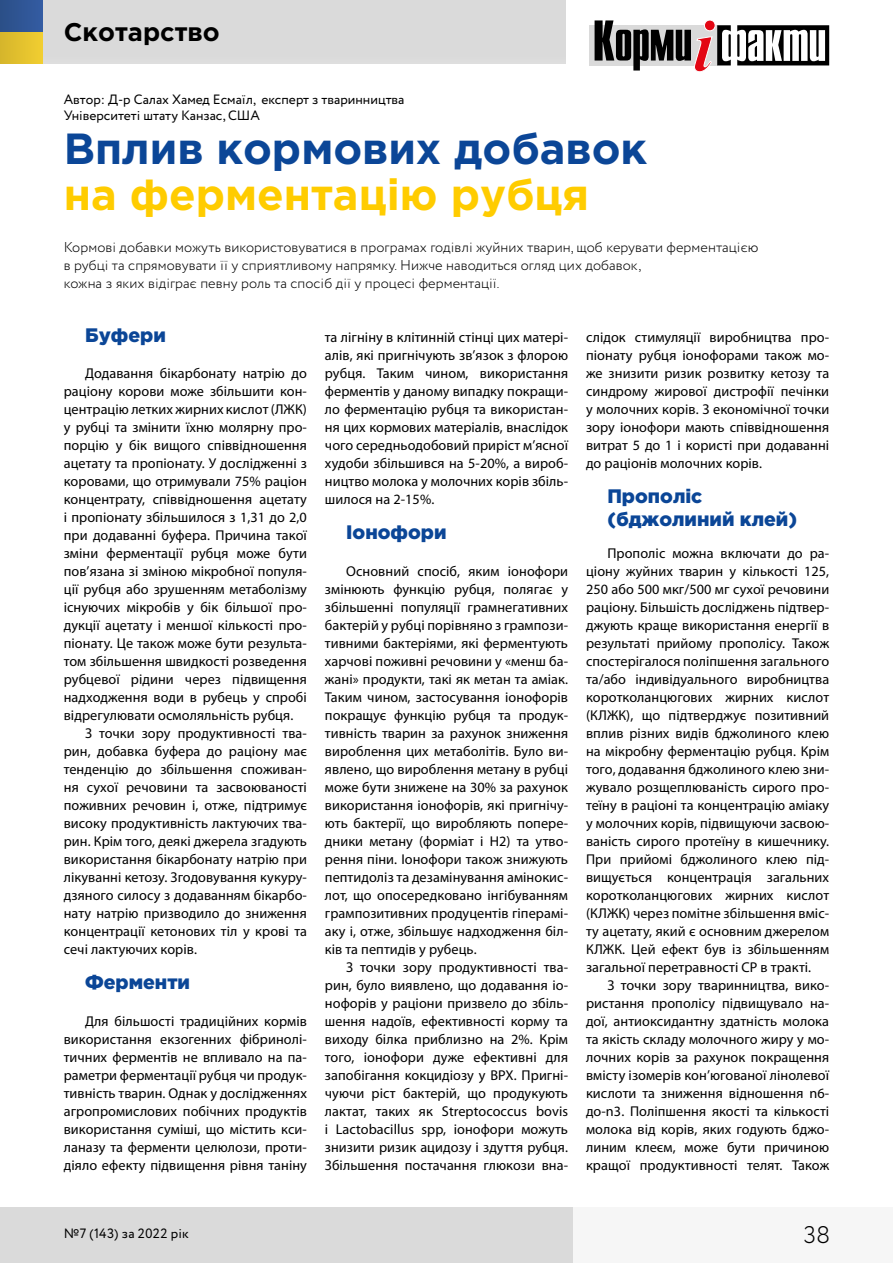
<style>
.page{position:relative;width:893px;height:1263px;background:#fff}
.page>*{position:absolute;margin:0;border:0;box-sizing:border-box;transform-origin:0 0}
.t1{font:700 43.5px "Gotham Pro";color:#0b4697}
.t2{font:700 43.5px "Gotham Pro";color:#fc0}
.t3{font:700 25.5px "Gotham Pro";color:#000}
.t4{font:300 24px "Circe";color:#000}
.t5{font:900 19.5px/22.5px "Gotham Pro";color:#0b4697}
.t6{font:14.25px/18px "Myriad Pro";letter-spacing:.005em;color:#000;text-align:justify}
.t7{font:300 14.25px/18px "Circe";letter-spacing:.005em;color:#000}
.t8{font:13.5px/16.2px "Circe";color:#000}
</style>
<div class="page">
<div style="left:0;top:0;width:566px;height:64px;background:#dadada"></div>
<div style="left:561px;top:1208px;width:332px;height:55px;background:#f6f6f6"></div>
<div style="left:0;top:1208px;width:572px;height:55px;background:#dadada"></div>
<hr style="left:892px;top:1208px;width:1px;height:55px;background:#dadada">
<div style="left:0;top:32px;width:43px;height:32px;background:linear-gradient(to right,#d5b52b,#f1ce31)"></div>
<div style="left:0;top:0;width:43px;height:32px;background:linear-gradient(to right,#2b4f87,#345ca3)"></div>
<svg style="left:590px;top:25px;width:5px;height:40px"></svg>
<svg style="left:595px;top:20px;width:136px;height:52px"></svg>
<hr style="left:728px;top:34px;width:3px;height:23px;background:#000">
<svg style="left:737px;top:25px;width:92px;height:40px"></svg>
<h2 class="t3" style="left:64px;top:17px;width:158px">Скотарство</h2>
<p class="t8" style="left:64px;top:92px;width:342px">Автор: Д-р Салах Хамед Есмаїл, експерт з тваринництва<br>Університеті штату Канзас, США</p>
<h1 class="t1" style="left:64px;top:123px;width:585px">Вплив кормових добавок</h1>
<h1 class="t2" style="left:64px;top:170px;width:527px">на ферментацію рубця</h1>
<p class="t7" style="left:64px;top:238px;width:696px">Кормові добавки можуть використовуватися в програмах годівлі жуйних тварин, щоб керувати ферментацією в рубці та спрямовувати її у сприятливому напрямку. Нижче наводиться огляд цих добавок,<br>кожна з яких відіграє певну роль та спосіб дії у процесі ферментації.</p>
<h3 class="t5" style="left:85px;top:323px;width:82px">Буфери</h3>
<p class="t6" style="left:85px;top:364px;width:223px">Додавання бікарбонату натрію до</p>
<p class="t6" style="left:64px;top:382px;width:245px">раціону корови може збільшити кон-</p>
<p class="t6" style="left:64px;top:400px;width:245px">центрацію летких жирних кислот (ЛЖК)</p>
<p class="t6" style="left:64px;top:418px;width:245px">у рубці та змінити їхню молярну про-</p>
<p class="t6" style="left:64px;top:436px;width:245px">порцію у бік вищого співвідношення</p>
<p class="t6" style="left:64px;top:454px;width:245px">ацетату та пропіонату. У дослідженні з</p>
<p class="t6" style="left:64px;top:472px;width:245px">коровами, що отримували 75% раціон</p>
<p class="t6" style="left:64px;top:490px;width:245px">концентрату, співвідношення ацетату</p>
<p class="t6" style="left:64px;top:508px;width:245px">і пропіонату збільшилося з 1,31 до 2,0</p>
<p class="t6" style="left:64px;top:526px;width:245px">при додаванні буфера. Причина такої</p>
<p class="t6" style="left:64px;top:544px;width:245px">зміни ферментації рубця може бути</p>
<p class="t6" style="left:64px;top:562px;width:245px">пов’язана зі зміною мікробної популя-</p>
<p class="t6" style="left:64px;top:580px;width:245px">ції рубця або зрушенням метаболізму</p>
<p class="t6" style="left:64px;top:598px;width:245px">існуючих мікробів у бік більшої про-</p>
<p class="t6" style="left:64px;top:616px;width:245px">дукції ацетату і меншої кількості про-</p>
<p class="t6" style="left:64px;top:634px;width:245px">піонату. Це також може бути результа-</p>
<p class="t6" style="left:64px;top:652px;width:245px">том збільшення швидкості розведення</p>
<p class="t6" style="left:64px;top:670px;width:245px">рубцевої рідини через підвищення</p>
<p class="t6" style="left:64px;top:688px;width:245px">надходження води в рубець у спробі</p>
<p class="t6" style="left:64px;top:706px;width:231px">відрегулювати осмоляльність рубця.</p>
<p class="t6" style="left:85px;top:724px;width:223px">З точки зору продуктивності тва-</p>
<p class="t6" style="left:64px;top:742px;width:245px">рин, добавка буфера до раціону має</p>
<p class="t6" style="left:64px;top:760px;width:245px">тенденцію до збільшення споживан-</p>
<p class="t6" style="left:64px;top:778px;width:245px">ня сухої речовини та засвоюваності</p>
<p class="t6" style="left:64px;top:796px;width:245px">поживних речовин і, отже, підтримує</p>
<p class="t6" style="left:64px;top:814px;width:245px">високу продуктивність лактуючих тва-</p>
<p class="t6" style="left:64px;top:832px;width:245px">рин. Крім того, деякі джерела згадують</p>
<p class="t6" style="left:64px;top:850px;width:245px">використання бікарбонату натрію при</p>
<p class="t6" style="left:64px;top:868px;width:245px">лікуванні кетозу. Згодовування кукуру-</p>
<p class="t6" style="left:64px;top:886px;width:245px">дзяного силосу з додаванням бікарбо-</p>
<p class="t6" style="left:64px;top:904px;width:245px">нату натрію призводило до зниження</p>
<p class="t6" style="left:64px;top:922px;width:245px">концентрації кетонових тіл у крові та</p>
<p class="t6" style="left:64px;top:940px;width:135px">сечі лактуючих корів.</p>
<h3 class="t5" style="left:85px;top:971px;width:107px">Ферменти</h3>
<p class="t6" style="left:64px;top:1012px;width:245px;text-indent:21px">Для більшості традиційних кормів використання екзогенних фібринолі&shy;тичних ферментів не впливало на па&shy;раметри ферментації рубця чи продук&shy;тивність тварин. Однак у дослідженнях агропромислових побічних продуктів використання суміші, що містить кси&shy;ланазу та ферменти целюлози, проти&shy;діяло ефекту підвищення рівня таніну</p>
<p class="t6" style="left:586px;top:328px;width:245px">слідок стимуляції виробництва про&shy;піонату рубця іонофорами також мо&shy;же знизити ризик розвитку кетозу та синдрому жирової дистрофії печінки у молочних корів. З економічної точки зору іонофори мають співвідношення витрат 5 до 1 і користі при додаванні до раціонів молочних корів.</p>
<h3 class="t5" style="left:607px;top:485px;width:191px">Прополіс (бджолиний клей)</h3>
<p class="t6" style="left:586px;top:544px;width:245px;text-indent:21px">Прополіс можна включати до ра&shy;ціону жуйних тварин у кількості 125, 250 або 500 мкг/500 мг сухої речовини раціону. Більшість досліджень підтвер&shy;джують краще використання енергії в результаті прийому прополісу. Також спостерігалося поліпшення загального та/або індивідуального виробництва коротколанцюгових жирних кислот (КЛЖК), що підтверджує позитивний вплив різних видів бджолиного клею на мікробну ферментацію рубця. Крім того, додавання бджолиного клею зни&shy;жувало розщеплюваність сирого про&shy;теїну в раціоні та концентрацію аміаку у молочних корів, підвищуючи засвою&shy;ваність сирого протеїну в кишечнику.<br>При прийомі бджолиного клею під&shy;вищується концентрація загальних коротколанцюгових жирних кислот (КЛЖК) через помітне збільшення вміс&shy;ту ацетату, який є основним джерелом КЛЖК. Цей ефект був із збільшенням загальної перетравності СР в тракті.</p>
<p class="t6" style="left:586px;top:976px;width:245px;text-indent:21px">З точки зору тваринництва, вико&shy;ристання прополісу підвищувало на&shy;дої, антиоксидантну здатність молока та якість складу молочного жиру у мо&shy;лочних корів за рахунок покращення вмісту ізомерів кон’югованої лінолевої кислоти та зниження відношення n6- до-n3. Поліпшення якості та кількості молока від корів, яких годують бджо&shy;линим клеєм, може бути причиною кращої продуктивності телят. Також</p>
<p class="t6" style="left:325px;top:328px;width:245px">та лігніну в клітинній стінці цих матері&shy;алів, які пригнічують зв’язок з флорою рубця. Таким чином, використання ферментів у даному випадку покращи&shy;ло ферментацію рубця та використан&shy;ня цих кормових матеріалів, внаслідок чого середньодобовий приріст м’ясної худоби збільшився на 5-20%, а вироб&shy;ництво молока у молочних корів збіль&shy;шилося на 2-15%.</p>
<h3 class="t5" style="left:346px;top:521px;width:102px">Іонофори</h3>
<p class="t6" style="left:325px;top:562px;width:245px;text-indent:21px">Основний спосіб, яким іонофори змінюють функцію рубця, полягає у збільшенні популяції грамнегативних бактерій у рубці порівняно з грампози&shy;тивними бактеріями, які ферментують харчові поживні речовини у «менш ба&shy;жані» продукти, такі як метан та аміак.<br>Таким чином, застосування іонофорів покращує функцію рубця та продук&shy;тивність тварин за рахунок зниження вироблення цих метаболітів. Було ви&shy;явлено, що вироблення метану в рубці може бути знижене на 30% за рахунок використання іонофорів, які пригнічу&shy;ють бактерії, що виробляють попере&shy;дники метану (форміат і Н2) та утво&shy;рення піни. Іонофори також знижують пептидоліз та дезамінування амінокис&shy;лот, що опосередковано інгібуванням грампозитивних продуцентів гіперамі&shy;аку і, отже, збільшує надходження біл&shy;ків та пептидів у рубець.</p>
<p class="t6" style="left:325px;top:958px;width:245px;text-indent:21px">З точки зору продуктивності тва&shy;рин, було виявлено, що додавання іо&shy;нофорів у раціони призвело до збіль&shy;шення надоїв, ефективності корму та виходу білка приблизно на 2%. Крім того, іонофори дуже ефективні для запобігання кокцидіозу у ВРХ. Пригні&shy;чуючи ріст бактерій, що продукують лактат, таких як Streptococcus bovis і Lactobacillus spp, іонофори можуть знизити ризик ацидозу і здуття рубця.<br>Збільшення постачання глюкози вна-</p>
<p class="t8" style="left:64px;top:1226px;width:127px">№7 (143) за 2022 рік</p>
<h3 class="t4" style="left:803px;top:1218px;width:28px">38</h3>
</div>
